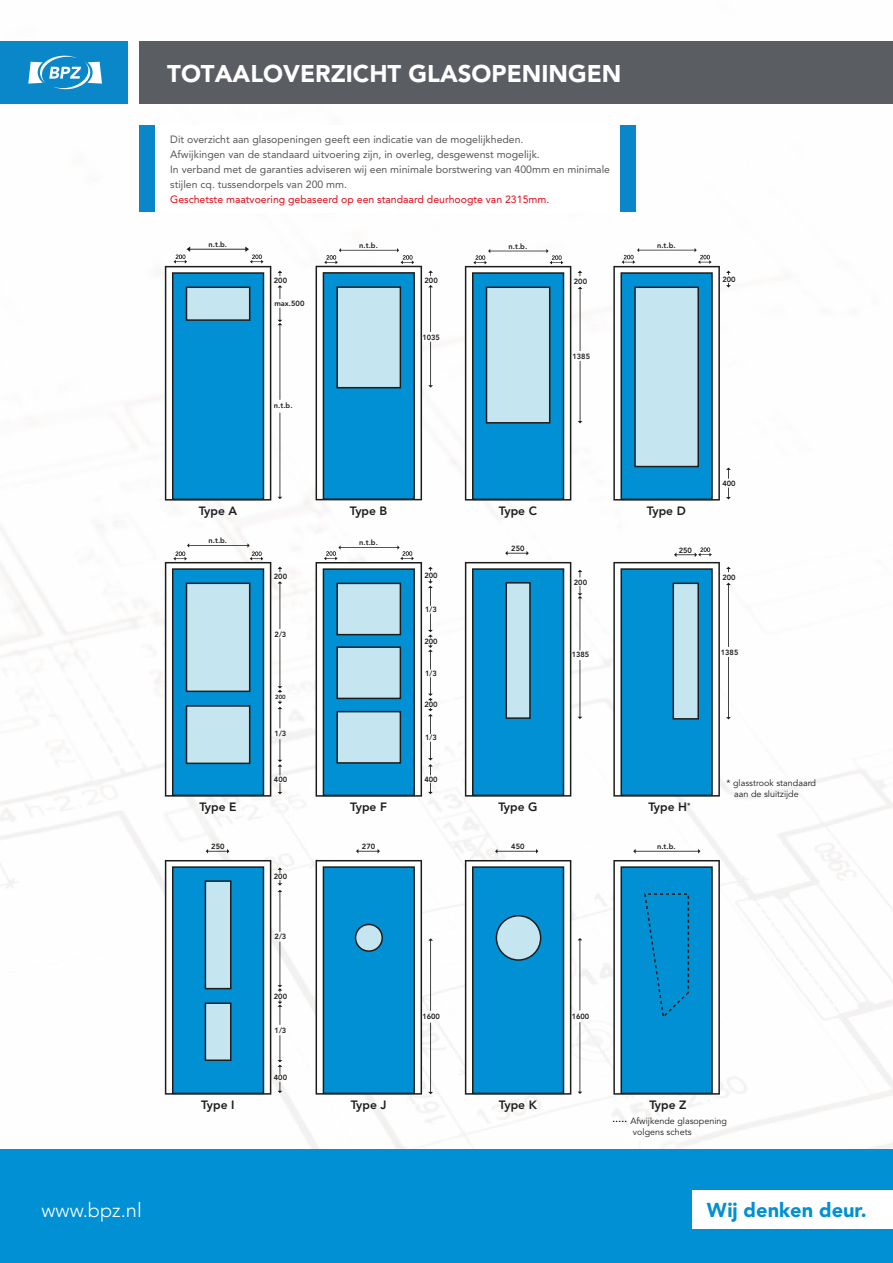
<style>
.page{position:relative;width:893px;height:1263px;background:#fff}
.page>*{position:absolute;margin:0;border:0;box-sizing:border-box;transform-origin:0 0}
.t1{font:900 24px "Avenir LT Std";color:#fff}
.t2{font:900 19.95px "Avenir LT Std";color:#0090d3}
.t3{font:300 19.95px "Avenir LT Std";color:#fff}
.t4{font:800 12px "Avenir LT Std";color:#1d1d1b}
.t5{font:10.5px/15px "Avenir LT Std";color:#575756}
.t6{font:10.5px "Avenir LT Std";color:#e30613}
.t7{font:9px/10.8px "Avenir LT Std";color:#1d1d1b}
.t8{font:800 7.5px "Avenir LT Std";color:#1d1d1b}
.t9{font:800 6px "Avenir LT Std";color:#1d1d1b}
</style>
<div class="page">
<img style="left:0;top:41px;width:893px;height:1109px">
<div style="left:0;top:1150px;width:893px;height:113px;background:#0090d3"></div>
<div style="left:692px;top:1190px;width:201px;height:39px;background:#fff"></div>
<div style="left:139px;top:42px;width:754px;height:62px;background:#5a5d62"></div>
<div style="left:146px;top:125px;width:481px;height:87px;background:#fff"></div>
<div style="left:139px;top:125px;width:15px;height:86px;background:#0987c9"></div>
<div style="left:620px;top:125px;width:15px;height:86px;background:#0987c9"></div>
<div style="left:0;top:42px;width:128px;height:62px;background:#0987c9"></div>
<svg style="left:28px;top:56px;width:74px;height:33px"></svg>
<svg style="left:278px;top:285px;width:4px;height:14px"></svg>
<svg style="left:278px;top:308px;width:4px;height:92px"></svg>
<svg style="left:278px;top:413px;width:4px;height:86px"></svg>
<svg style="left:278px;top:271px;width:4px;height:5px"></svg>
<svg style="left:165px;top:247px;width:106px;height:254px"></svg>
<div style="left:186px;top:286px;width:64px;height:35px;background:#c5e6f0;border:2px solid #1d1d1b"></div>
<svg style="left:278px;top:581px;width:4px;height:48px"></svg>
<svg style="left:278px;top:638px;width:4px;height:55px"></svg>
<svg style="left:278px;top:700px;width:4px;height:28px"></svg>
<svg style="left:278px;top:567px;width:4px;height:5px"></svg>
<svg style="left:165px;top:543px;width:106px;height:253px"></svg>
<svg style="left:726px;top:583px;width:5px;height:64px"></svg>
<svg style="left:726px;top:657px;width:5px;height:62px"></svg>
<svg style="left:726px;top:567px;width:5px;height:5px"></svg>
<svg style="left:613px;top:547px;width:107px;height:249px"></svg>
<svg style="left:578px;top:287px;width:4px;height:64px"></svg>
<svg style="left:578px;top:361px;width:4px;height:62px"></svg>
<svg style="left:578px;top:271px;width:4px;height:5px"></svg>
<svg style="left:465px;top:249px;width:106px;height:252px"></svg>
<svg style="left:505px;top:551px;width:24px;height:4px"></svg>
<svg style="left:578px;top:570px;width:4px;height:8px"></svg>
<svg style="left:578px;top:586px;width:4px;height:64px"></svg>
<svg style="left:578px;top:660px;width:4px;height:59px"></svg>
<svg style="left:465px;top:562px;width:106px;height:234px;background:#2496ca"></svg>
<div style="left:505px;top:582px;width:26px;height:137px;background:#c5e6f0;border:2px solid #1d1d1b"></div>
<svg style="left:428px;top:285px;width:5px;height:47px"></svg>
<svg style="left:428px;top:342px;width:5px;height:46px"></svg>
<svg style="left:428px;top:270px;width:5px;height:6px"></svg>
<svg style="left:316px;top:248px;width:106px;height:252px;background:#5cacd0"></svg>
<svg style="left:206px;top:849px;width:23px;height:4px"></svg>
<svg style="left:278px;top:867px;width:4px;height:6px"></svg>
<svg style="left:278px;top:880px;width:4px;height:52px"></svg>
<svg style="left:278px;top:941px;width:4px;height:51px"></svg>
<svg style="left:278px;top:999px;width:4px;height:26px"></svg>
<svg style="left:165px;top:860px;width:106px;height:234px;background:#2693c5"></svg>
<div style="left:205px;top:880px;width:26px;height:109px;background:#c5e6f0;border:2px solid #1d1d1b"></div>
<div style="left:205px;top:1002px;width:26px;height:59px;background:#c5e6f0;border:2px solid #1d1d1b"></div>
<svg style="left:278px;top:1082px;width:4px;height:11px"></svg>
<svg style="left:278px;top:1035px;width:4px;height:39px"></svg>
<svg style="left:726px;top:283px;width:5px;height:4px"></svg>
<svg style="left:726px;top:271px;width:5px;height:4px"></svg>
<svg style="left:726px;top:487px;width:5px;height:12px"></svg>
<svg style="left:726px;top:467px;width:5px;height:12px"></svg>
<svg style="left:613px;top:248px;width:107px;height:252px"></svg>
<svg style="left:316px;top:545px;width:106px;height:252px;background:#73b3cf"></svg>
<svg style="left:428px;top:567px;width:5px;height:4px"></svg>
<svg style="left:428px;top:783px;width:5px;height:11px"></svg>
<svg style="left:428px;top:742px;width:5px;height:33px"></svg>
<svg style="left:428px;top:708px;width:5px;height:26px"></svg>
<svg style="left:428px;top:677px;width:5px;height:24px"></svg>
<svg style="left:428px;top:644px;width:5px;height:26px"></svg>
<svg style="left:428px;top:613px;width:5px;height:25px"></svg>
<svg style="left:428px;top:579px;width:5px;height:27px"></svg>
<svg style="left:356px;top:849px;width:24px;height:4px"></svg>
<svg style="left:428px;top:938px;width:5px;height:73px"></svg>
<svg style="left:428px;top:1022px;width:5px;height:72px"></svg>
<svg style="left:316px;top:860px;width:106px;height:234px;background:#2094ca"></svg>
<div style="left:356px;top:924px;width:26px;height:27px;background:#c5e6f0;border-radius:50%"></div>
<div style="left:355px;top:924px;width:28px;height:28px;border:2px solid #1d1d1b;border-radius:50%"></div>
<svg style="left:495px;top:849px;width:43px;height:4px"></svg>
<svg style="left:465px;top:860px;width:106px;height:234px;background:#2395ca"></svg>
<div style="left:496px;top:916px;width:45px;height:44px;background:#c5e6f0;border-radius:50%"></div>
<div style="left:496px;top:915px;width:45px;height:46px;border:2px solid #1d1d1b;border-radius:50%"></div>
<svg style="left:578px;top:938px;width:4px;height:72px"></svg>
<svg style="left:578px;top:1022px;width:4px;height:72px"></svg>
<svg style="left:633px;top:849px;width:67px;height:4px"></svg>
<svg style="left:613px;top:1121px;width:13px;height:1px"></svg>
<svg style="left:613px;top:860px;width:107px;height:234px;background:#2295ca"></svg>
<svg style="left:278px;top:783px;width:4px;height:11px"></svg>
<svg style="left:278px;top:739px;width:4px;height:36px"></svg>
<h1 class="t1" style="left:167px;top:59px;width:456px">TOTAALOVERZICHT GLASOPENINGEN</h1>
<p class="t5" style="left:170px;top:132px;width:441px">Dit overzicht aan glasopeningen geeft een indicatie van de mogelijkheden.<br>Afwijkingen van de standaard uitvoering zijn, in overleg, desgewenst mogelijk.<br>In verband met de garanties adviseren wij een minimale borstwering van 400mm en minimale stijlen cq. tussendorpels van 200 mm.</p>
<p class="t6" style="left:170px;top:193px;width:381px">Geschetste maatvoering gebaseerd op een standaard deurhoogte van 2315mm.</p>
<p class="t8" style="left:209px;top:240px;width:20px">n.t.b.</p>
<p class="t8" style="left:274px;top:276px;width:15px">200</p>
<p class="t8" style="left:274px;top:299px;width:32px">max.500</p>
<p class="t8" style="left:274px;top:401px;width:20px">n.t.b.</p>
<p class="t8" style="left:359px;top:241px;width:20px">n.t.b.</p>
<p class="t8" style="left:425px;top:276px;width:15px">200</p>
<p class="t8" style="left:422px;top:333px;width:19px">1035</p>
<p class="t8" style="left:509px;top:242px;width:20px">n.t.b.</p>
<p class="t8" style="left:574px;top:277px;width:15px">200</p>
<p class="t8" style="left:572px;top:352px;width:19px">1385</p>
<p class="t8" style="left:657px;top:241px;width:20px">n.t.b.</p>
<p class="t8" style="left:722px;top:274px;width:15px">200</p>
<p class="t8" style="left:722px;top:478px;width:15px">400</p>
<p class="t4" style="left:199px;top:504px;width:40px">Type A</p>
<p class="t4" style="left:350px;top:504px;width:39px">Type B</p>
<p class="t4" style="left:499px;top:504px;width:40px">Type C</p>
<p class="t4" style="left:647px;top:504px;width:40px">Type D</p>
<p class="t8" style="left:209px;top:536px;width:20px">n.t.b.</p>
<p class="t8" style="left:359px;top:538px;width:20px">n.t.b.</p>
<p class="t8" style="left:511px;top:544px;width:15px">250</p>
<p class="t8" style="left:679px;top:546px;width:15px">250</p>
<p class="t8" style="left:274px;top:572px;width:15px">200</p>
<p class="t8" style="left:424px;top:571px;width:15px">200</p>
<p class="t8" style="left:574px;top:577px;width:15px">200</p>
<p class="t8" style="left:722px;top:573px;width:15px">200</p>
<p class="t8" style="left:425px;top:605px;width:13px">1/3</p>
<p class="t8" style="left:275px;top:630px;width:13px">2/3</p>
<p class="t8" style="left:424px;top:637px;width:15px">200</p>
<p class="t8" style="left:572px;top:650px;width:19px">1385</p>
<p class="t8" style="left:721px;top:647px;width:19px">1385</p>
<p class="t8" style="left:425px;top:669px;width:13px">1/3</p>
<p class="t9" style="left:275px;top:693px;width:12px">200</p>
<p class="t8" style="left:275px;top:729px;width:13px">1/3</p>
<p class="t8" style="left:424px;top:700px;width:15px">200</p>
<p class="t8" style="left:425px;top:733px;width:13px">1/3</p>
<p class="t8" style="left:274px;top:775px;width:15px">400</p>
<p class="t8" style="left:424px;top:774px;width:15px">400</p>
<p class="t7" style="left:734px;top:777px;width:83px;text-indent:-8px">* glasstrook standaard aan de sluitzijde</p>
<p class="t4" style="left:199px;top:800px;width:39px">Type E</p>
<p class="t4" style="left:350px;top:800px;width:38px">Type F</p>
<p class="t4" style="left:498px;top:800px;width:41px">Type G</p>
<p class="t4" style="left:648px;top:800px;width:44px">Type H<sup>*</sup></p>
<p class="t8" style="left:211px;top:842px;width:15px">250</p>
<p class="t8" style="left:362px;top:842px;width:15px">270</p>
<p class="t8" style="left:511px;top:842px;width:15px">450</p>
<p class="t8" style="left:657px;top:842px;width:20px">n.t.b.</p>
<p class="t8" style="left:274px;top:872px;width:15px">200</p>
<p class="t8" style="left:275px;top:932px;width:13px">2/3</p>
<p class="t8" style="left:274px;top:991px;width:15px">200</p>
<p class="t8" style="left:275px;top:1025px;width:13px">1/3</p>
<p class="t8" style="left:422px;top:1012px;width:19px">1600</p>
<p class="t8" style="left:572px;top:1012px;width:19px">1600</p>
<p class="t8" style="left:274px;top:1073px;width:15px">400</p>
<p class="t4" style="left:201px;top:1098px;width:35px">Type I</p>
<p class="t4" style="left:351px;top:1098px;width:37px">Type J</p>
<p class="t4" style="left:499px;top:1098px;width:40px">Type K</p>
<p class="t4" style="left:649px;top:1098px;width:39px">Type Z</p>
<p class="t7" style="left:630px;top:1116px;width:98px">Afwijkende glasopening volgens schets</p>
<h2 class="t3" style="left:42px;top:1198px;width:102px">www.bpz.nl</h2>
<h2 class="t2" style="left:707px;top:1198px;width:161px">Wij denken deur.</h2>
</div>
